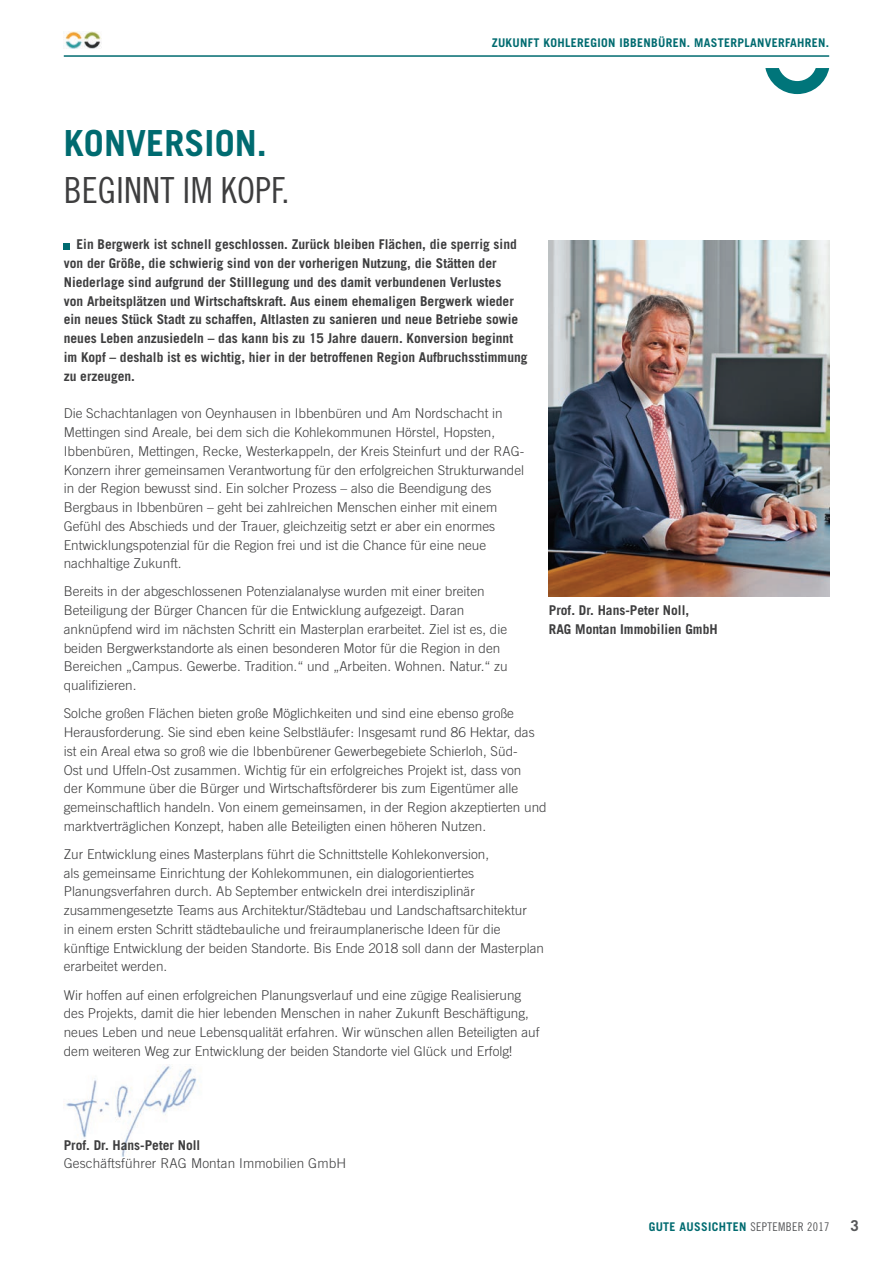
<style>
.page{position:relative;width:893px;height:1263px;background:#fff}
.page>*{position:absolute;margin:0;border:0;box-sizing:border-box;transform-origin:0 0}
.t1{font:36px "Trade Gothic LT Std Cn 18";letter-spacing:.005em;color:#3e3e3f}
.t2{font:700 36px "Trade Gothic";letter-spacing:.005em;color:#006b70}
.t3{font:700 15px "Trade Gothic";color:#57585a}
.t4{font:300 13.5px/18.8px "Trade Gothic";color:#3e3e3f}
.t5{font:700 13.5px/18.8px "Trade Gothic";color:#3e3e3f}
.t6{font:700 12px "Trade Gothic";letter-spacing:.025em;color:#006b70}
.s1{font-family:"Trade Gothic LT Std Cn 18";font-weight:400;color:#57585a}
</style>
<div class="page">
<img style="left:549px;top:240px;width:280px;height:356px">
<img style="left:66px;top:1065px;width:132px;height:92px">
<svg style="left:64px;top:243px;width:6px;height:6px"></svg>
<hr style="left:64px;top:55px;width:765px;height:2px;background:#006b70">
<img style="left:65px;top:32px;width:37px;height:17px">
<svg style="left:765px;top:68px;width:64px;height:26px"></svg>
<h1 class="t2" style="left:64px;top:121px;width:205px">Konversion.</h1>
<h1 class="t1" style="left:64px;top:168px;width:227px">BEGINNT IM KOPF.</h1>
<p class="t6" style="left:492px;top:35px;width:339px">Zukunft Kohleregion Ibbenbüren. MAsterplanverfahren.</p>
<p class="t5" style="left:64px;top:235px;width:465px;text-indent:7px">Ein Bergwerk ist schnell geschlossen. Zurück bleiben Flächen, die sperrig sind von der Größe, die schwierig sind von der vorherigen Nutzung, die Stätten der Niederlage sind aufgrund der Stilllegung und des damit verbundenen Verlustes<br>von Arbeitsplätzen und Wirtschaftskraft. Aus einem ehemaligen Bergwerk wieder ein neues Stück Stadt zu schaffen, Altlasten zu sanieren und neue Betriebe sowie neues Leben anzusiedeln – das kann bis zu 15 Jahre dauern. Konversion beginnt im Kopf – deshalb ist es wichtig, hier in der betroffenen Region Aufbruchsstimmung zu erzeugen.</p>
<p class="t4" style="left:64px;top:404px;width:462px">Die Schachtanlagen von Oeynhausen in Ibbenbüren und Am Nordschacht in Mettingen sind Areale, bei dem sich die Kohlekommunen Hörstel, Hopsten, Ibbenbüren, Mettingen, Recke, Westerkappeln, der Kreis Steinfurt und der RAG-Konzern ihrer gemeinsamen Verantwortung für den erfolgreichen Strukturwandel in der Region bewusst sind. Ein solcher Prozess – also die Beendigung des Bergbaus in Ibbenbüren – geht bei zahlreichen Menschen einher mit einem Gefühl des Abschieds und der Trauer, gleichzeitig setzt er aber ein enormes Entwicklungspotenzial für die Region frei und ist die Chance für eine neue nachhaltige Zukunft.</p>
<p class="t4" style="left:64px;top:582px;width:445px">Bereits in der abgeschlossenen Potenzialanalyse wurden mit einer breiten Beteiligung der Bürger Chancen für die Entwicklung aufgezeigt. Daran anknüpfend wird im nächsten Schritt ein Masterplan erarbeitet. Ziel ist es, die beiden Bergwerkstandorte als einen besonderen Motor für die Region in den Bereichen „Campus. Gewerbe. Tradition.“ und „Arbeiten. Wohnen. Natur.“ zu qualifizieren.</p>
<p class="t4" style="left:64px;top:704px;width:484px">Solche großen Flächen bieten große Möglichkeiten und sind eine ebenso große Herausforderung. Sie sind eben keine Selbstläufer: Insgesamt rund 86 Hektar, das ist ein Areal etwa so groß wie die Ibbenbürener Gewerbegebiete Schierloh, Süd-<br>Ost und Uffeln-Ost zusammen. Wichtig für ein erfolgreiches Projekt ist, dass von<br>der Kommune über die Bürger und Wirtschaftsförderer bis zum Eigentümer alle gemeinschaftlich handeln. Von einem gemeinsamen, in der Region akzeptierten und marktverträglichen Konzept, haben alle Beteiligten einen höheren Nutzen.</p>
<p class="t4" style="left:64px;top:844px;width:482px">Zur Entwicklung eines Masterplans führt die Schnittstelle Kohlekonversion,<br>als gemeinsame Einrichtung der Kohlekommunen, ein dialogorientiertes Planungsverfahren durch. Ab September entwickeln drei interdisziplinär zusammengesetzte Teams aus Architektur/Städtebau und Landschaftsarchitektur<br>in einem ersten Schritt städtebauliche und freiraumplanerische Ideen für die künftige Entwicklung der beiden Standorte. Bis Ende 2018 soll dann der Masterplan erarbeitet werden.</p>
<p class="t4" style="left:64px;top:985px;width:477px">Wir hoffen auf einen erfolgreichen Planungsverlauf und eine zügige Realisierung des Projekts, damit die hier lebenden Menschen in naher Zukunft Beschäftigung, neues Leben und neue Lebensqualität erfahren. Wir wünschen allen Beteiligten auf dem weiteren Weg zur Entwicklung der beiden Standorte viel Glück und Erfolg!</p>
<p class="t5" style="left:549px;top:601px;width:168px">Prof. Dr. Hans-Peter Noll,<br>RAG Montan Immobilien GmbH</p>
<p class="t5" style="left:64px;top:1135px;width:138px">Prof. Dr. Hans-Peter Noll</p>
<p class="t4" style="left:64px;top:1154px;width:284px">Geschäftsführer RAG Montan Immobilien GmbH</p>
<p class="t6" style="left:649px;top:1219px;width:182px">gute Aussichten <span class="s1">SEPTEMBER 2017</span></p>
<p class="t3" style="left:851px;top:1216px;width:10px">3</p>
</div>
